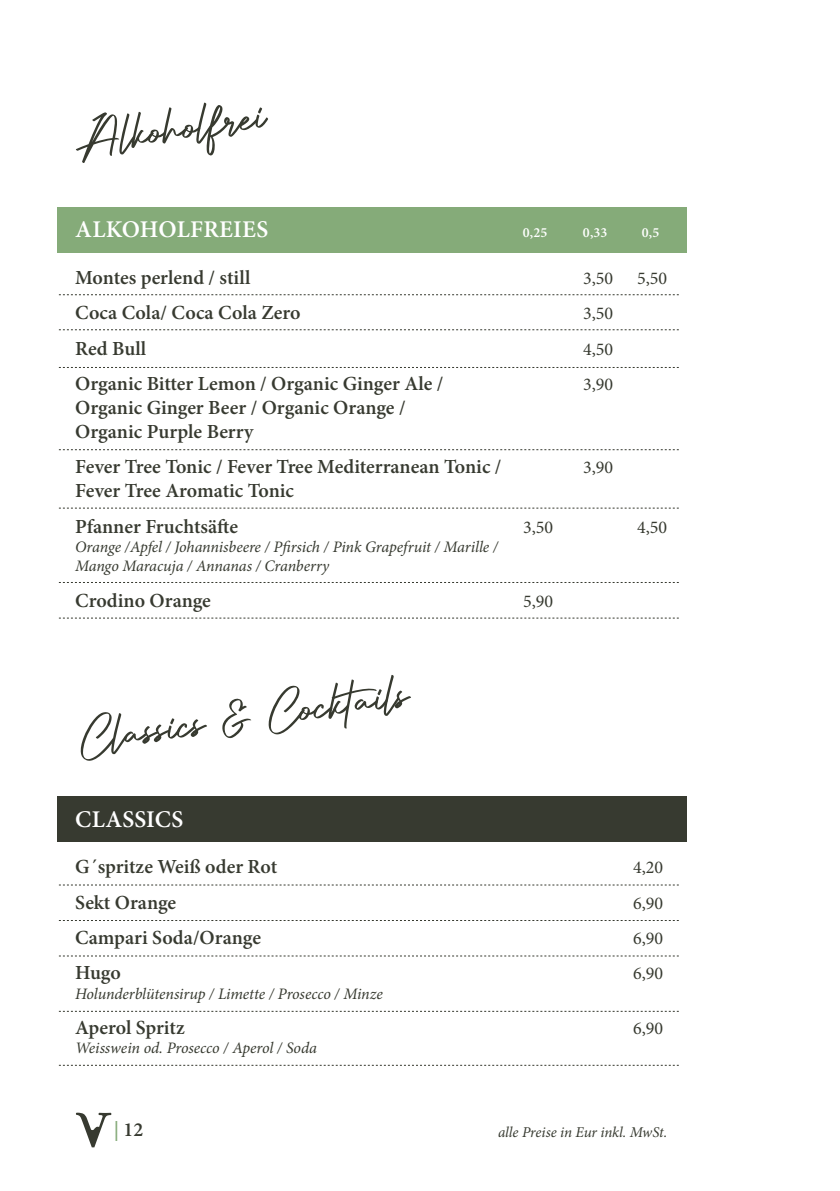
<style>
.page{position:relative;width:840px;height:1191px;background:#fff}
.page>*{position:absolute;margin:0;border:0;box-sizing:border-box;transform-origin:0 0}
.t1{font:60px "Authentic Signature";color:#373a30}
.t2{font:600 24px "Minion Pro";letter-spacing:.01em;color:#fff}
.t3{font:600 20px/24px "Minion Pro";color:#373a30}
.t4{font:18px "Minion Pro";color:#373a30}
.t5{font:italic 16px/19.2px "Minion Pro";letter-spacing:-.005em;color:#373a30}
.t6{font:italic 15px "Minion Pro";letter-spacing:-.01em;color:#373a30}
.t7{font:600 14px "Minion Pro";color:#fff}
.s1{color:#85ab79}
</style>
<div class="page">
<div style="left:57px;top:207px;width:629px;height:45px;background:#85ab79"></div>
<svg style="left:59px;top:294px;width:619px;height:1px"></svg>
<svg style="left:59px;top:329px;width:619px;height:1px"></svg>
<svg style="left:59px;top:367px;width:619px;height:1px"></svg>
<svg style="left:59px;top:618px;width:619px;height:1px"></svg>
<svg style="left:59px;top:449px;width:619px;height:1px"></svg>
<svg style="left:59px;top:508px;width:619px;height:1px"></svg>
<svg style="left:59px;top:582px;width:619px;height:1px"></svg>
<svg style="left:76px;top:1112px;width:35px;height:35px"></svg>
<div style="left:57px;top:796px;width:629px;height:45px;background:#373a30"></div>
<svg style="left:59px;top:884px;width:619px;height:1px"></svg>
<svg style="left:59px;top:920px;width:619px;height:1px"></svg>
<svg style="left:59px;top:955px;width:619px;height:1px"></svg>
<svg style="left:59px;top:1011px;width:619px;height:1px"></svg>
<svg style="left:59px;top:1065px;width:619px;height:1px"></svg>
<h1 class="t1" style="left:74px;top:108px;width:189px;rotate:-8deg">Alkoholfrei</h1>
<p class="t2" style="left:75px;top:213px;width:194px">ALKOHOLFREIES</p>
<p class="t7" style="left:522px;top:223px;width:26px">0,25</p>
<p class="t7" style="left:582px;top:223px;width:26px">0,33</p>
<p class="t7" style="left:641px;top:223px;width:19px">0,5</p>
<p class="t3" style="left:75px;top:265px;width:177px">Montes perlend / still</p>
<p class="t4" style="left:582px;top:266px;width:32px">3,50</p>
<p class="t4" style="left:636px;top:266px;width:32px">5,50</p>
<p class="t3" style="left:75px;top:301px;width:227px">Coca Cola/ Coca Cola Zero</p>
<p class="t4" style="left:582px;top:301px;width:32px">3,50</p>
<p class="t3" style="left:75px;top:336px;width:73px">Red Bull</p>
<p class="t4" style="left:582px;top:337px;width:32px">4,50</p>
<p class="t3" style="left:75px;top:371px;width:369px">Organic Bitter Lemon / Organic Ginger Ale /</p>
<p class="t4" style="left:582px;top:372px;width:32px">3,90</p>
<p class="t3" style="left:75px;top:395px;width:332px">Organic Ginger Beer / Organic Orange /<br>Organic Purple Berry</p>
<p class="t3" style="left:75px;top:455px;width:427px">Fever Tree Tonic / Fever Tree Mediterranean Tonic /</p>
<p class="t4" style="left:582px;top:456px;width:32px">3,90</p>
<p class="t3" style="left:75px;top:473px;width:220px;line-height:35.4px">Fever Tree Aromatic Tonic<br>Pfanner Fruchtsäfte</p>
<p class="t4" style="left:522px;top:515px;width:32px">3,50</p>
<p class="t4" style="left:636px;top:515px;width:32px">4,50</p>
<p class="t5" style="left:75px;top:537px;width:424px">Orange /Apfel / Johannisbeere / Pfirsich / Pink Grapefruit / Marille /<br>Mango Maracuja / Annanas / Cranberry</p>
<p class="t3" style="left:75px;top:588px;width:137px">Crodino Orange</p>
<p class="t4" style="left:522px;top:589px;width:32px">5,90</p>
<h1 class="t1" style="left:74px;top:706px;width:333px;rotate:-8deg">Classics &amp; Cocktails</h1>
<p class="t2" style="left:75px;top:802px;width:109px">CLASSICS</p>
<p class="t3" style="left:75px;top:855px;width:203px">G´spritze Weiß oder Rot</p>
<p class="t4" style="left:632px;top:855px;width:32px">4,20</p>
<p class="t3" style="left:75px;top:890px;width:102px">Sekt Orange</p>
<p class="t4" style="left:632px;top:891px;width:32px">6,90</p>
<p class="t3" style="left:75px;top:925px;width:187px">Campari Soda/Orange</p>
<p class="t4" style="left:632px;top:926px;width:32px">6,90</p>
<p class="t3" style="left:75px;top:961px;width:47px">Hugo</p>
<p class="t4" style="left:632px;top:961px;width:32px">6,90</p>
<p class="t5" style="left:75px;top:984px;width:309px">Holunderblütensirup / Limette / Prosecco / Minze</p>
<p class="t3" style="left:75px;top:1015px;width:111px">Aperol Spritz</p>
<p class="t4" style="left:632px;top:1016px;width:32px">6,90</p>
<p class="t5" style="left:75px;top:1038px;width:243px">Weisswein od. Prosecco / Aperol / Soda</p>
<p class="t3" style="left:114px;top:1117px;width:31px"><span class="s1">|</span> 12</p>
<p class="t6" style="left:497px;top:1121px;width:171px">alle Preise in Eur inkl. MwSt.</p>
</div>
